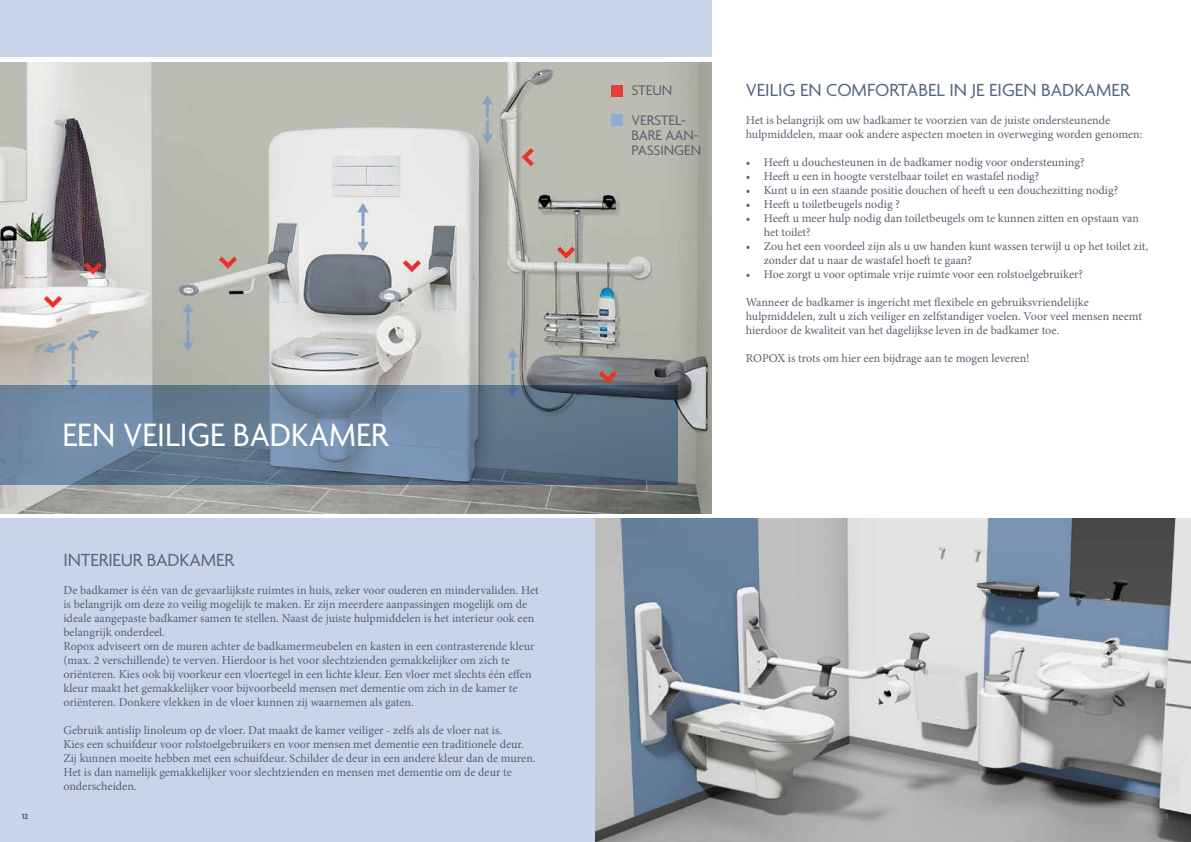
<style>
.page{position:relative;width:1191px;height:842px;background:#fff}
.page>*{position:absolute;margin:0;border:0;box-sizing:border-box;transform-origin:0 0}
.t1{font:35px "Agenda";color:#fff;scale:.95 1}
.t2{font:19px "Agenda";color:#53687f}
.t3{font:15px/30px "Agenda";letter-spacing:-.01em;color:#5a616f}
.t4{font:12px/14px "Minion Pro";color:#5a616f}
.t5{font:700 8px "Agenda";color:#5a616f}
</style>
<div class="page">
<div style="left:0;top:519px;width:713px;height:323px;background:#c8d5e8"></div>
<img style="left:595px;top:519px;width:596px;height:323px">
<div style="left:0;top:0;width:711px;height:57px;background:#c8d5e8"></div>
<img style="left:0;top:63px;width:711px;height:450px">
<svg style="left:0;top:386px;width:677px;height:99px;background:#5f768b"></svg>
<svg style="left:33px;top:393px;width:383px;height:85px;background:#6b849d"></svg>
<div style="left:611px;top:86px;width:11px;height:11px;background:#e63d3d"></div>
<div style="left:611px;top:114px;width:11px;height:12px;background:#8dadd3"></div>
<h1 class="t1" style="left:62px;top:416px;width:344px">EEN VEILIGE BADKAMER</h1>
<p class="t5" style="left:22px;top:812px;width:8px">12</p>
<h2 class="t2" style="left:63px;top:550px;width:172px">INTERIEUR BADKAMER</h2>
<p class="t4" style="left:63px;top:584px;width:477px">De badkamer is één van de gevaarlijkste ruimtes in huis, zeker voor ouderen en mindervaliden. Het is belangrijk om deze zo veilig mogelijk te maken. Er zijn meerdere aanpassingen mogelijk om de ideale aangepaste badkamer samen te stellen. Naast de juiste hulpmiddelen is het interieur ook een belangrijk onderdeel.<br>Ropox adviseert om de muren achter de badkamermeubelen en kasten in een contrasterende kleur (max. 2 verschillende) te verven. Hierdoor is het voor slechtzienden gemakkelijker om zich te oriënteren. Kies ook bij voorkeur een vloertegel in een lichte kleur. Een vloer met slechts één effen kleur maakt het gemakkelijker voor bijvoorbeeld mensen met dementie om zich in de kamer te oriënteren. Donkere vlekken in de vloer kunnen zij waarnemen als gaten.</p>
<p class="t4" style="left:63px;top:724px;width:474px">Gebruik antislip linoleum op de vloer. Dat maakt de kamer veiliger - zelfs als de vloer nat is.<br>Kies een schuifdeur voor rolstoelgebruikers en voor mensen met dementie een traditionele deur.<br>Zij kunnen moeite hebben met een schuifdeur. Schilder de deur in een andere kleur dan de muren.<br>Het is dan namelijk gemakkelijker voor slechtzienden en mensen met dementie om de deur te onderscheiden.</p>
<p class="t3" style="left:631px;top:76px;width:56px">STEUN<br>VERSTEL-</p>
<p class="t3" style="left:631px;top:128px;width:71px;line-height:15px">BARE AAN-<br>PASSINGEN</p>
<h2 class="t2" style="left:746px;top:80px;width:385px">VEILIG EN COMFORTABEL IN JE EIGEN BADKAMER</h2>
<p class="t4" style="left:746px;top:113px;width:398px">Het is belangrijk om uw badkamer te voorzien van de juiste ondersteunende hulpmiddelen, maar ook andere aspecten moeten in overweging worden genomen:</p>
<p class="t4" style="left:746px;top:155px;width:340px">• Heeft u douchesteunen in de badkamer nodig voor ondersteuning?</p>
<p class="t4" style="left:746px;top:169px;width:295px">• Heeft u een in hoogte verstelbaar toilet en wastafel nodig?</p>
<p class="t4" style="left:746px;top:183px;width:374px">• Kunt u in een staande positie douchen of heeft u een douchezitting nodig?</p>
<p class="t4" style="left:746px;top:198px;width:156px">• Heeft u toiletbeugels nodig ?</p>
<p class="t4" style="left:764px;top:212px;width:377px;text-indent:-18px">• Heeft u meer hulp nodig dan toiletbeugels om te kunnen zitten en opstaan van het toilet?</p>
<p class="t4" style="left:764px;top:240px;width:386px;text-indent:-18px">• Zou het een voordeel zijn als u uw handen kunt wassen terwijl u op het toilet zit, zonder dat u naar de wastafel hoeft te gaan?</p>
<p class="t4" style="left:746px;top:268px;width:339px">• Hoe zorgt u voor optimale vrije ruimte voor een rolstoelgebruiker?</p>
<p class="t4" style="left:746px;top:296px;width:398px">Wanneer de badkamer is ingericht met flexibele en gebruiksvriendelijke hulpmiddelen, zult u zich veiliger en zelfstandiger voelen. Voor veel mensen neemt hierdoor de kwaliteit van het dagelijkse leven in de badkamer toe.</p>
<p class="t4" style="left:746px;top:352px;width:285px">ROPOX is trots om hier een bijdrage aan te mogen leveren!</p>
<p class="t5" style="left:1162px;top:812px;width:8px">13</p>
</div>
